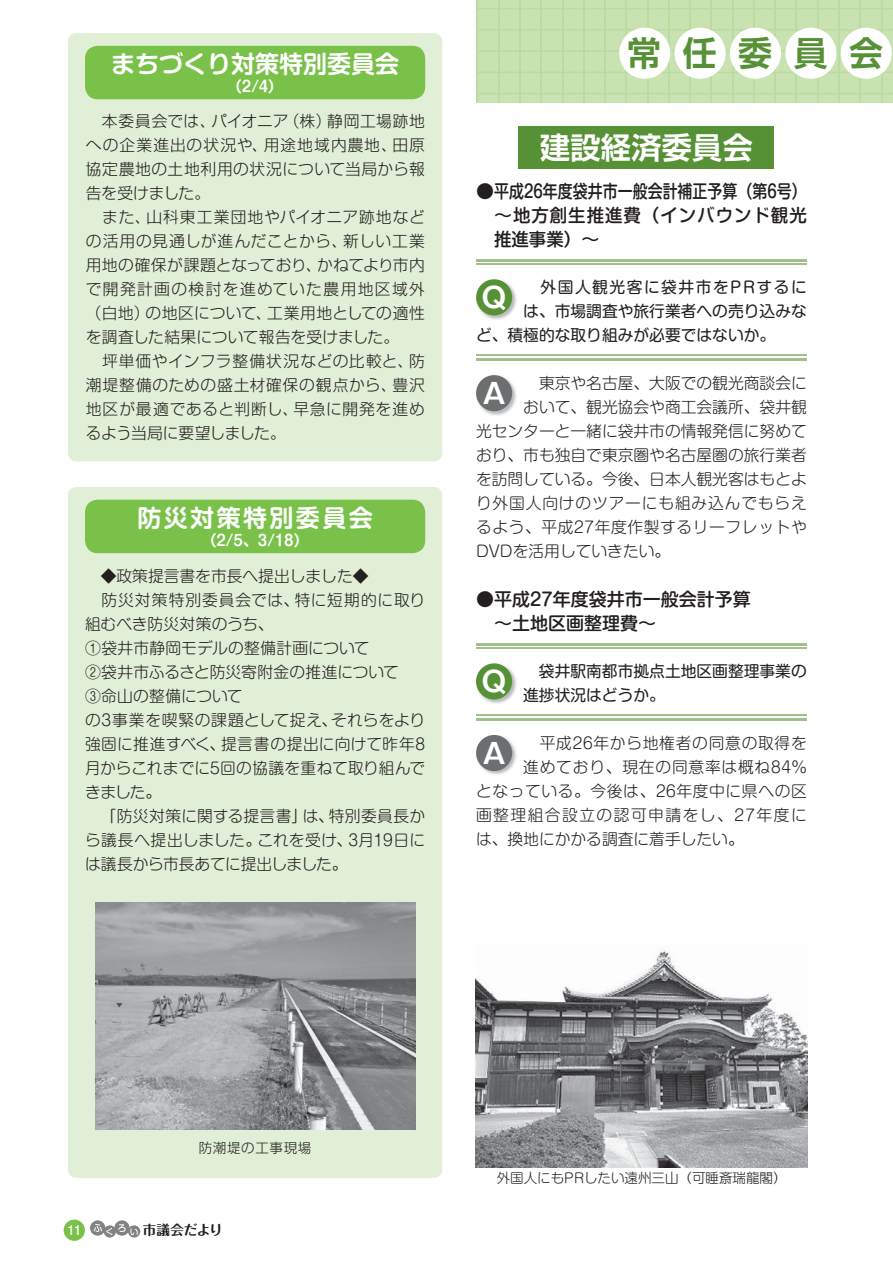
<style>
.page{position:relative;width:893px;height:1263px;background:#fff}
.page>*{position:absolute;margin:0;border:0;box-sizing:border-box;transform-origin:0 0}
.t1{font:33.9px "Shin Go Pr 5 De Bold 90 pv RKSJ H";letter-spacing:.64em;color:#579136}
.t2{font:30px "Shin Go Pro De Bold 90 pv RKSJ H";letter-spacing:.015em;color:#fff}
.t3{font:28.05px "Gothic MB101 Pro De Bold 90 pv RKSJ H";color:#fff}
.t4{font:24px "Shin M Go Pro De Bold 90 pv RKSJ H";color:#fff}
.t5{font:24px "Shin M Go Pro De Bold 90 pv RKSJ H";letter-spacing:.1em;color:#fff}
.t6{font:18px/24px "Shin M Go Pro Medium 90 pv RKSJ H";color:#231f20;text-align:justify}
.t7{font:15.75px/24px "Shin M Go Pro Light 90 pv RKSJ H";letter-spacing:.01em;color:#231f20}
.t8{font:15.75px/24px "Shin Go Pro Light 90 pv RKSJ H";letter-spacing:.035em;color:#231f20}
.t9{font:15.75px/24px "Shin M Go Pro Regular 90 pv RKSJ H";color:#231f20}
.t10{font:15.75px "Shin M Go Pro Light 90 pv RKSJ H";letter-spacing:.04em;color:#231f20}
.t11{font:15.75px "Shin M Go Pro Light 90 pv RKSJ H";letter-spacing:.055em;color:#231f20}
.t12{font:15.75px "Shin M Go Pro Light 90 pv RKSJ H";letter-spacing:.095em;color:#231f20}
.t13{font:15.75px "Shin M Go Pro Light 90 pv RKSJ H";letter-spacing:.045em;color:#231f20}
.t14{font:15.75px "Shin M Go Pro Light 90 pv RKSJ H";letter-spacing:.05em;color:#231f20}
.t15{font:15.75px "Shin M Go Pro Regular 90 pv RKSJ H";letter-spacing:.095em;color:#231f20}
.t16{font:15px "Shin M Go Pro De Bold 90 pv RKSJ H";color:#fff}
.t17{font:13.5px "Shin M Go Pro Light 90 pv RKSJ H";color:#231f20}
.t18{font:13.5px "Shin M Go Pro Light 90 pv RKSJ H";letter-spacing:.05em;color:#231f20}
.t19{font:13.5px "Maru Fo Pro Bold 90 pv RKSJ H";letter-spacing:-.015em;color:#231f20}
.t20{font:13.5px "Futo Go B101 Pro Bold 90 pv RKSJ H";color:#fff}
</style>
<div class="page">
<div style="left:476px;top:0;width:417px;height:102px;background:#c8e2b1"></div>
<hr style="left:476px;top:8px;width:417px;height:1px;background:#bbdca0">
<hr style="left:476px;top:29px;width:417px;height:2px;background:#bbdca0">
<hr style="left:476px;top:50px;width:417px;height:2px;background:#bbdca0">
<hr style="left:476px;top:72px;width:417px;height:1px;background:#bbdca0">
<hr style="left:476px;top:93px;width:417px;height:1px;background:#bbdca0">
<hr style="left:892px;top:0;width:1px;height:102px;background:#bbdca0">
<hr style="left:881px;top:0;width:1px;height:102px;background:#bbdca0">
<hr style="left:859px;top:0;width:2px;height:102px;background:#bbdca0">
<hr style="left:838px;top:0;width:2px;height:102px;background:#bbdca0">
<hr style="left:817px;top:0;width:1px;height:102px;background:#bbdca0">
<hr style="left:796px;top:0;width:1px;height:102px;background:#bbdca0">
<hr style="left:774px;top:0;width:2px;height:102px;background:#bbdca0">
<hr style="left:753px;top:0;width:2px;height:102px;background:#bbdca0">
<hr style="left:732px;top:0;width:1px;height:102px;background:#bbdca0">
<hr style="left:711px;top:0;width:1px;height:102px;background:#bbdca0">
<hr style="left:689px;top:0;width:2px;height:102px;background:#bbdca0">
<hr style="left:668px;top:0;width:1px;height:102px;background:#bbdca0">
<hr style="left:647px;top:0;width:1px;height:102px;background:#bbdca0">
<hr style="left:625px;top:0;width:2px;height:102px;background:#bbdca0">
<hr style="left:604px;top:0;width:2px;height:102px;background:#bbdca0">
<hr style="left:583px;top:0;width:1px;height:102px;background:#bbdca0">
<hr style="left:562px;top:0;width:1px;height:102px;background:#bbdca0">
<hr style="left:540px;top:0;width:2px;height:102px;background:#bbdca0">
<hr style="left:519px;top:0;width:2px;height:102px;background:#bbdca0">
<hr style="left:498px;top:0;width:1px;height:102px;background:#bbdca0">
<hr style="left:477px;top:0;width:1px;height:102px;background:#bbdca0">
<div style="left:68px;top:33px;width:374px;height:428px;background:#e1efd6;border-radius:9px"></div>
<div style="left:68px;top:487px;width:374px;height:691px;background:#e1efd6;border-radius:9px"></div>
<div style="left:85px;top:46px;width:340px;height:53px;background:#7ac14a;border-radius:13px"></div>
<div style="left:841px;top:28px;width:51px;height:51px;background:#fff;border-radius:50%"></div>
<div style="left:785px;top:28px;width:51px;height:51px;background:#fff;border-radius:50%"></div>
<div style="left:730px;top:28px;width:51px;height:51px;background:#fff;border-radius:50%"></div>
<div style="left:674px;top:28px;width:52px;height:51px;background:#fff;border-radius:50%"></div>
<div style="left:619px;top:28px;width:51px;height:51px;background:#fff;border-radius:50%"></div>
<div style="left:519px;top:126px;width:255px;height:42px;background:#579136"></div>
<div style="left:85px;top:500px;width:340px;height:53px;background:#7ac14a;border-radius:13px"></div>
<img style="left:95px;top:903px;width:320px;height:227px">
<img style="left:475px;top:950px;width:333px;height:218px">
<hr style="left:476px;top:259px;width:331px;height:3px;background:#a2c08c">
<hr style="left:476px;top:264px;width:331px;height:1px;background:#a2c08c">
<hr style="left:476px;top:355px;width:331px;height:1px;background:#a2c08c">
<hr style="left:476px;top:358px;width:331px;height:3px;background:#a2c08c">
<hr style="left:476px;top:643px;width:331px;height:3px;background:#a2c08c">
<hr style="left:476px;top:648px;width:331px;height:1px;background:#a2c08c">
<hr style="left:476px;top:715px;width:331px;height:1px;background:#a2c08c">
<hr style="left:476px;top:718px;width:331px;height:3px;background:#a2c08c">
<img style="left:476px;top:279px;width:41px;height:41px">
<div style="left:476px;top:279px;width:36px;height:36px;background:#579136;border-radius:50%"></div>
<img style="left:476px;top:375px;width:40px;height:41px">
<div style="left:476px;top:375px;width:36px;height:36px;background:#6c6e70;border-radius:50%"></div>
<img style="left:476px;top:663px;width:41px;height:41px">
<div style="left:476px;top:663px;width:36px;height:37px;background:#579136;border-radius:50%"></div>
<img style="left:476px;top:735px;width:40px;height:40px">
<div style="left:476px;top:735px;width:36px;height:36px;background:#6c6e70;border-radius:50%"></div>
<div style="left:64px;top:1220px;width:21px;height:21px;background:#7ac14a;border-radius:50%"></div>
<svg style="left:90px;top:1220px;width:15px;height:16px"></svg>
<svg style="left:104px;top:1225px;width:12px;height:13px"></svg>
<svg style="left:114px;top:1220px;width:16px;height:16px"></svg>
<svg style="left:128px;top:1225px;width:12px;height:13px"></svg>
<svg style="left:94px;top:1224px;width:44px;height:11px"></svg>
<h3 class="t4" style="left:111px;top:55px;width:289px">まちづくり対策特別委員会</h3>
<p class="t16" style="left:227px;top:81px;width:58px">（2/4）</p>
<p class="t8" style="left:86px;top:111px;width:341px;text-indent:16px">本委員会では、パイオニア（株）静岡工場跡地への企業進出の状況や、用途地域内農地、田原協定農地の土地利用の状況について当局から報告を受けました。<br>　また、山科東工業団地やパイオニア跡地などの活用の見通しが進んだことから、新しい工業用地の確保が課題となっており、かねてより市内で開発計画の検討を進めていた農用地区域外（白地）の地区について、工業用地としての適性を調査した結果について報告を受けました。<br>　坪単価やインフラ整備状況などの比較と、防潮堤整備のための盛土材確保の観点から、豊沢地区が最適であると判断し、早急に開発を進めるよう当局に要望しました。</p>
<h3 class="t5" style="left:137px;top:509px;width:237px">防災対策特別委員会</h3>
<p class="t16" style="left:201px;top:535px;width:109px">（2/5、3/18）</p>
<p class="t7" style="left:85px;top:566px;width:342px">　◆政策提言書を市長へ提出しました◆<br>　防災対策特別委員会では、特に短期的に取り組むべき防災対策のうち、<br>①袋井市静岡モデルの整備計画について<br>②袋井市ふるさと防災寄附金の推進について<br>③命山の整備について<br>の3事業を喫緊の課題として捉え、それらをより強固に推進すべく、提言書の提出に向けて昨年8月からこれまでに5回の協議を重ねて取り組んできました。<br>　「防災対策に関する提言書」は、特別委員長から議長へ提出しました。これを受け、3月19日には議長から市長あてに提出しました。</p>
<h1 class="t1" style="left:627px;top:41px;width:257px">常任委員会</h1>
<h2 class="t2" style="left:540px;top:136px;width:214px">建設経済委員会</h2>
<p class="t6" style="left:494px;top:182px;width:314px;text-indent:-18px">●平成26年度袋井市一般会計補正予算（第6号）～地方創生推進費（インバウンド観光推進事業）～</p>
<p class="t15" style="left:523px;top:282px;width:285px">　外国人観光客に袋井市をPRするに</p>
<p class="t9" style="left:523px;top:302px;width:285px">は、市場調査や旅行業者への売り込みな</p>
<p class="t9" style="left:476px;top:326px;width:301px">ど、積極的な取り組みが必要ではないか。</p>
<p class="t7" style="left:523px;top:374px;width:285px">　東京や名古屋、大阪での観光商談会に</p>
<p class="t7" style="left:523px;top:398px;width:285px">おいて、観光協会や商工会議所、袋井観</p>
<p class="t7" style="left:476px;top:422px;width:332px">光センターと一緒に袋井市の情報発信に努めて</p>
<p class="t7" style="left:476px;top:446px;width:332px">おり、市も独自で東京圏や名古屋圏の旅行業者</p>
<p class="t7" style="left:476px;top:470px;width:332px">を訪問している。今後、日本人観光客はもとよ</p>
<p class="t11" style="left:476px;top:498px;width:332px">り外国人向けのツアーにも組み込んでもらえ</p>
<p class="t10" style="left:476px;top:522px;width:332px">るよう、平成27年度作製するリーフレットや</p>
<p class="t7" style="left:476px;top:542px;width:196px">DVDを活用していきたい。</p>
<p class="t6" style="left:476px;top:590px;width:276px">●平成27年度袋井市一般会計予算　～土地区画整理費～</p>
<p class="t9" style="left:523px;top:662px;width:285px">　袋井駅南都市拠点土地区画整理事業の進捗状況はどうか。</p>
<p class="t13" style="left:523px;top:738px;width:285px">　平成26年から地権者の同意の取得を</p>
<p class="t14" style="left:523px;top:762px;width:285px">進めており、現在の同意率は概ね84%</p>
<p class="t10" style="left:476px;top:786px;width:332px">となっている。今後は、26年度中に県への区</p>
<p class="t12" style="left:476px;top:810px;width:332px">画整理組合設立の認可申請をし、27年度に</p>
<p class="t7" style="left:476px;top:830px;width:269px">は、換地にかかる調査に着手したい。</p>
<h3 class="t3" style="left:482px;top:287px;width:26px">Q</h3>
<h3 class="t3" style="left:483px;top:383px;width:24px">A</h3>
<h3 class="t3" style="left:482px;top:671px;width:26px">Q</h3>
<h3 class="t3" style="left:483px;top:743px;width:24px">A</h3>
<p class="t18" style="left:199px;top:1142px;width:114px">防潮堤の工事現場</p>
<p class="t20" style="left:67px;top:1225px;width:16px">11</p>
<p class="t19" style="left:143px;top:1225px;width:81px">市議会だより</p>
<p class="t17" style="left:497px;top:1173px;width:291px">外国人にもPRしたい遠州三山（可睡斎瑞龍閣）</p>
</div>
